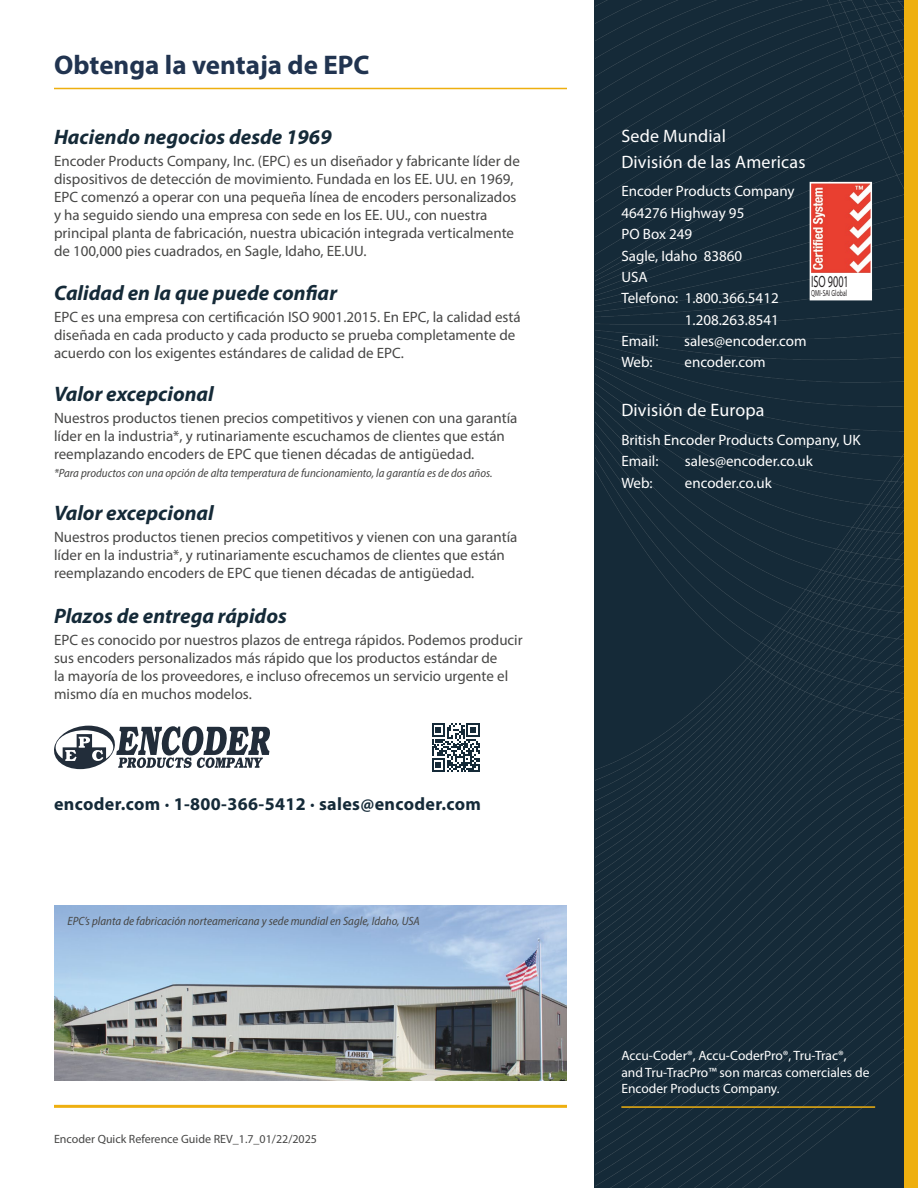
<style>
.page{position:relative;width:918px;height:1188px;background:#fff}
.page>*{position:absolute;margin:0;border:0;box-sizing:border-box;transform-origin:0 0}
.t1{font:700 27px "Myriad Pro";color:#213450}
.t2{font:italic 700 21px "Myriad Pro";color:#152a38}
.t3{font:18px/25.7px "Myriad Pro";letter-spacing:.01em;color:#fff}
.t4{font:700 18px "Myriad Pro";letter-spacing:.02em;color:#152a38}
.t5{font:semi-expanded 16.5px "Myriad Pro";color:#242021;scale:.57 1}
.t6{font:15px/18px "Myriad Pro";color:#474746}
.t7{font:15px/21.3px "Myriad Pro";color:#fff}
.t8{font:13.5px/16.2px "Myriad Pro";color:#fff}
.t9{font:italic semi-condensed 12px "Myriad Pro";color:#474746}
.t10{font:12px "Myriad Pro";color:#474746}
.t11{font:semi-expanded 8.85px "Myriad Pro";letter-spacing:.02em;color:#242021;scale:.57 1}
</style>
<div class="page">
<hr style="left:54px;top:1105px;width:513px;height:3px;background:#eeaf0f">
<img style="left:595px;top:0;width:309px;height:1188px">
<div style="left:904px;top:0;width:14px;height:1188px;background:#eeaf0f"></div>
<img style="left:54px;top:906px;width:513px;height:175px">
<hr style="left:54px;top:88px;width:513px;height:1px;background:#eeaf0f">
<svg style="left:809px;top:181px;width:64px;height:120px"></svg>
<svg style="left:54px;top:726px;width:216px;height:43px"></svg>
<svg style="left:432px;top:723px;width:48px;height:49px"></svg>
<hr style="left:621px;top:1106px;width:254px;height:2px;background:#eeaf0f">
<h1 class="t1" style="left:54px;top:48px;width:317px">Obtenga la ventaja de EPC</h1>
<h2 class="t2" style="left:54px;top:124px;width:279px">Haciendo negocios desde 1969</h2>
<p class="t6" style="left:54px;top:152px;width:467px">Encoder Products Company, Inc. (EPC) es un diseñador y fabricante líder de dispositivos de detección de movimiento. Fundada en los EE. UU. en 1969, EPC comenzó a operar con una pequeña línea de encoders personalizados y ha seguido siendo una empresa con sede en los EE. UU., con nuestra principal planta de fabricación, nuestra ubicación integrada verticalmente de 100,000 pies cuadrados, en Sagle, Idaho, EE.UU.</p>
<h2 class="t2" style="left:54px;top:279px;width:285px">Calidad en la que puede confiar</h2>
<p class="t6" style="left:54px;top:307px;width:468px">EPC es una empresa con certificación ISO 9001.2015. En EPC, la calidad está diseñada en cada producto y cada producto se prueba completamente de acuerdo con los exigentes estándares de calidad de EPC.</p>
<h2 class="t2" style="left:54px;top:380px;width:161px">Valor excepcional</h2>
<p class="t6" style="left:54px;top:409px;width:465px">Nuestros productos tienen precios competitivos y vienen con una garantía líder en la industria*, y rutinariamente escuchamos de clientes que están reemplazando encoders de EPC que tienen décadas de antigüedad.</p>
<p class="t9" style="left:54px;top:466px;width:440px">*Para productos con una opción de alta temperatura de funcionamiento, la garantía es de dos años.</p>
<h2 class="t2" style="left:54px;top:499px;width:161px">Valor excepcional</h2>
<p class="t6" style="left:54px;top:528px;width:465px">Nuestros productos tienen precios competitivos y vienen con una garantía líder en la industria*, y rutinariamente escuchamos de clientes que están reemplazando encoders de EPC que tienen décadas de antigüedad.</p>
<h2 class="t2" style="left:54px;top:602px;width:234px">Plazos de entrega rápidos</h2>
<p class="t6" style="left:54px;top:631px;width:470px">EPC es conocido por nuestros plazos de entrega rápidos. Podemos producir sus encoders personalizados más rápido que los productos estándar de<br>la mayoría de los proveedores, e incluso ofrecemos un servicio urgente el mismo día en muchos modelos.</p>
<p class="t4" style="left:54px;top:792px;width:429px">encoder.com · 1-800-366-5412 · sales@encoder.com</p>
<p class="t9" style="left:68px;top:914px;width:354px">EPC’s planta de fabricación norteamericana y sede mundial en Sagle, Idaho, USA</p>
<p class="t10" style="left:54px;top:1132px;width:265px">Encoder Quick Reference Guide REV_1.7_01/22/2025</p>
<p class="t3" style="left:621px;top:123px;width:186px">Sede Mundial<br>División de las Americas</p>
<p class="t7" style="left:621px;top:181px;width:175px">Encoder Products Company</p>
<p class="t7" style="left:621px;top:202px;width:125px">464276 Highway 95</p>
<p class="t7" style="left:621px;top:223px;width:72px">PO Box 249</p>
<p class="t7" style="left:621px;top:245px;width:122px">Sagle, Idaho 83860</p>
<p class="t7" style="left:621px;top:266px;width:28px">USA</p>
<p class="t7" style="left:621px;top:287px;width:159px">Telefono: 1.800.366.5412</p>
<p class="t7" style="left:685px;top:309px;width:95px">1.208.263.8541</p>
<p class="t7" style="left:621px;top:330px;width:39px">Email:</p>
<p class="t7" style="left:684px;top:330px;width:124px">sales@encoder.com</p>
<p class="t7" style="left:621px;top:352px;width:33px">Web:</p>
<p class="t7" style="left:685px;top:352px;width:83px">encoder.com</p>
<p class="t3" style="left:621px;top:397px;width:145px">División de Europa</p>
<p class="t7" style="left:621px;top:429px;width:241px">British Encoder Products Company, UK<br>Email:</p>
<p class="t5" style="left:811px;top:271px;width:68px">ISO 9001</p>
<p class="t11" style="left:811px;top:287px;width:65px">QMI-SAI Global</p>
<p class="t7" style="left:685px;top:450px;width:130px">sales@encoder.co.uk</p>
<p class="t7" style="left:621px;top:472px;width:33px">Web:</p>
<p class="t7" style="left:685px;top:472px;width:88px">encoder.co.uk</p>
<p class="t8" style="left:621px;top:1048px;width:250px">Accu-Coder®, Accu-CoderPro®, Tru-Trac®, and Tru-TracPro™ son marcas comerciales de<br>Encoder Products Company.</p>
</div>
